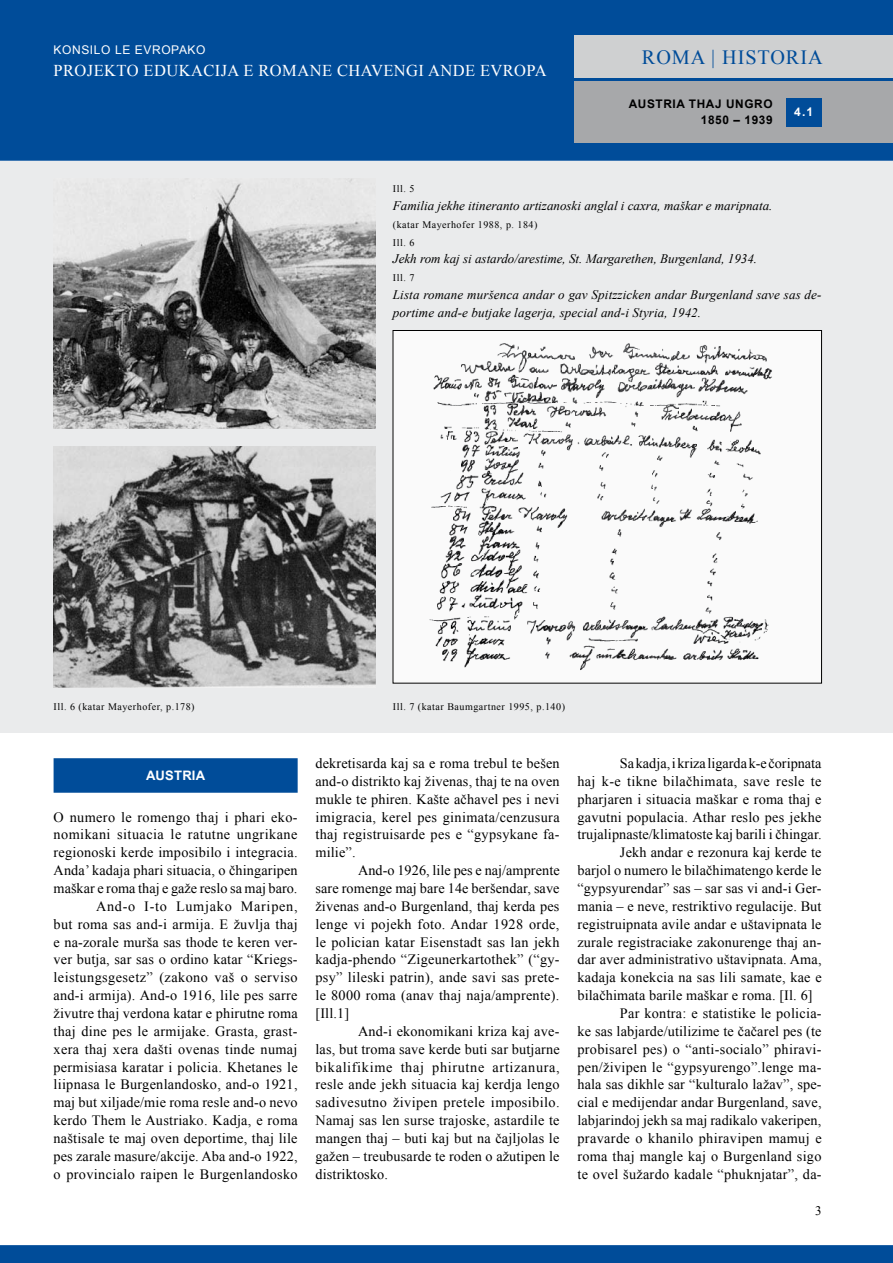
<style>
.page{position:relative;width:893px;height:1263px;background:#fff}
.page>*{position:absolute;margin:0;border:0;box-sizing:border-box;transform-origin:0 0}
.t1{font:20.25px "Times New Roman";letter-spacing:.045em;color:#004c99}
.t2{font:16.5px "Times New Roman";letter-spacing:.025em;color:#fff}
.t3{font:14.25px/17.9px "Times New Roman";letter-spacing:.015em;color:#000;text-align:justify}
.t4{font:italic 13.05px/17.9px "Times New Roman";color:#000}
.t5{font:700 13.05px "Arial";color:#fff}
.t6{font:12px "Arial";letter-spacing:.05em;color:#fff}
.t7{font:700 12px "Arial";color:#fff}
.t8{font:700 11.85px/16px "Arial";letter-spacing:.05em;color:#000;text-align:right}
.t9{font:10.05px "Times New Roman";letter-spacing:.05em;color:#000}
</style>
<div class="page">
<div style="left:0;top:0;width:893px;height:161px;background:#004c99"></div>
<div style="left:0;top:161px;width:893px;height:571px;background:#eaebec"></div>
<div style="left:0;top:1245px;width:893px;height:18px;background:#004c99"></div>
<div style="left:54px;top:758px;width:244px;height:35px;background:#004c99"></div>
<img style="left:54px;top:179px;width:321px;height:250px">
<img style="left:395px;top:332px;width:425px;height:349px">
<div style="left:393px;top:330px;width:429px;height:353px;border:1px solid #000"></div>
<img style="left:54px;top:446px;width:321px;height:242px">
<div style="left:574px;top:81px;width:319px;height:62px;background:#a7a8aa"></div>
<div style="left:574px;top:36px;width:319px;height:42px;background:#cfd0d1"></div>
<div style="left:786px;top:98px;width:35px;height:28px;background:#004c99"></div>
<p class="t6" style="left:54px;top:42px;width:18px">KONSILO</p>
<p class="t6" style="left:115px;top:42px;width:47px">LE EVROP</p>
<p class="t6" style="left:179px;top:42px;width:27px">AKO</p>
<p class="t2" style="left:54px;top:59px;width:494px">PROJEKTO EDUKACIJA E ROMANE CHAVENGI ANDE EVROPA</p>
<h1 class="t1" style="left:642px;top:44px;width:32px">Roma</h1>
<h1 class="t1" style="left:711px;top:44px;width:61px">| Historia</h1>
<p class="t7" style="left:794px;top:104px;width:21px">4.1</p>
<p class="t8" style="left:629px;top:97px;width:145px">AUSTRIA THAJ UNGRO<br>1850 – 1939</p>
<p class="t9" style="left:393px;top:182px;width:23px">Ill. 5</p>
<p class="t4" style="left:393px;top:196px;width:381px">Familia jekhe itineranto artizanoski anglal i caxra, maškar e maripnata.</p>
<p class="t9" style="left:393px;top:218px;width:146px">(katar Mayerhofer 1988, p. 184)</p>
<p class="t9" style="left:393px;top:235px;width:23px">Ill. 6</p>
<p class="t4" style="left:393px;top:250px;width:366px">Jekh rom kaj si astardo/arestime, St. Margarethen, Burgenland, 1934.</p>
<p class="t9" style="left:393px;top:271px;width:23px">Ill. 7</p>
<p class="t4" style="left:393px;top:285px;width:430px">Lista romane muršenca andar o gav Spitzzicken andar Burgenland save sas de&shy;portime and-e butjake lagerja, special and-i Styria, 1942.</p>
<p class="t9" style="left:54px;top:700px;width:143px">Ill. 6 (katar Mayerhofer, p.178)</p>
<p class="t9" style="left:393px;top:700px;width:174px">Ill. 7 (katar Baumgartner 1995, p.140)</p>
<p class="t5" style="left:146px;top:767px;width:19px">AUSTRI</p>
<p class="t5" style="left:196px;top:767px;width:11px">A</p>
<p class="t3" style="left:54px;top:808px;width:246px;text-align:right">O numero le romengo thaj i phari eko&shy;nomikani situacia le ratutne ungrikane regionoski kerde imposibilo i integracia.<br>Anda’ kadaja phari situacia, o čhingaripen maškar e roma thaj e gaže reslo sa maj baro.<br>And-o I-to Lumjako Maripen,<br>but roma sas and-i armija. E žuvlja thaj e na-zorale murša sas thode te keren ver&shy;ver butja, sar sas o ordino katar “Kriegs&shy;leistungsgesetz” (zakono vaš o serviso and-i armija). And-o 1916, lile pes sarre živutre thaj verdona katar e phirutne roma thaj dine pes le armijake. Grasta, grast&shy;xera thaj xera dašti ovenas tinde numaj permisiasa karatar i policia. Khetanes le liipnasa le Burgenlandosko, and-o 1921, maj but xiljade/mie roma resle and-o nevo kerdo Them le Austriako. Kadja, e roma naštisale te maj oven deportime, thaj lile pes zarale masure/akcije. Aba and-o 1922, o provincialo raipen le Burgenlandosko</p>
<p class="t3" style="left:315px;top:754px;width:246px">dekretisarda kaj sa e roma trebul te bešen and-o distrikto kaj živenas, thaj te na oven mukle te phiren. Kašte ačhavel pes i nevi imigracia, kerel pes ginimata/cenzusura thaj registruisarde pes e “gypsykane fa&shy;milie”.</p>
<p class="t3" style="left:315px;top:861px;width:246px;text-indent:43px">And-o 1926, lile pes e naj/amprente sare romenge maj bare 14e beršendar, save živenas and-o Burgenland, thaj kerda pes lenge vi pojekh foto. Andar 1928 orde, le polician katar Eisenstadt sas lan jekh kadja-phendo “Zigeunerkartothek” (“gy&shy;psy” lileski patrin), ande savi sas prete&shy;le 8000 roma (anav thaj naja/amprente). [Ill.1]</p>
<p class="t3" style="left:315px;top:1022px;width:246px;text-indent:43px">And-i ekonomikani kriza kaj ave&shy;las, but troma save kerde buti sar butjarne bikalifikime thaj phirutne artizanura, resle ande jekh situacia kaj kerdja lengo sadivesutno živipen pretele imposibilo.<br>Namaj sas len surse trajoske, astardile te mangen thaj – buti kaj but na čajljolas le gažen – treubusarde te roden o ažutipen le distriktosko.</p>
<p class="t3" style="left:620px;top:754px;width:203px">Sa kadja, i kriza ligarda k-e čoripnata</p>
<p class="t3" style="left:577px;top:772px;width:245px">haj k-e tikne bilačhimata, save resle te</p>
<p class="t3" style="left:577px;top:790px;width:245px">pharjaren i situacia maškar e roma thaj e</p>
<p class="t3" style="left:577px;top:808px;width:245px">gavutni populacia. Athar reslo pes jekhe</p>
<p class="t3" style="left:577px;top:825px;width:246px">trujalipnaste/klimatoste kaj barili i čhingar.</p>
<p class="t3" style="left:620px;top:843px;width:203px">Jekh andar e rezonura kaj kerde te</p>
<p class="t3" style="left:577px;top:861px;width:246px">barjol o numero le bilačhimatengo kerde le</p>
<p class="t3" style="left:577px;top:879px;width:246px">“gypsyurendar” sas – sar sas vi and-i Ger-</p>
<p class="t3" style="left:577px;top:897px;width:246px">mania – e neve, restriktivo regulacije. But</p>
<p class="t3" style="left:577px;top:915px;width:246px">registruipnata avile andar e uštavipnata le</p>
<p class="t3" style="left:577px;top:933px;width:246px">zurale registraciake zakonurenge thaj an-</p>
<p class="t3" style="left:577px;top:950px;width:246px">dar aver administrativo uštavipnata. Ama,</p>
<p class="t3" style="left:577px;top:968px;width:246px">kadaja konekcia na sas lili samate, kae e</p>
<p class="t3" style="left:577px;top:986px;width:237px">bilačhimata barile maškar e roma. [Il. 6]</p>
<p class="t3" style="left:620px;top:1004px;width:203px">Par kontra: e statistike le policia-</p>
<p class="t3" style="left:577px;top:1022px;width:246px">ke sas labjarde/utilizime te čačarel pes (te</p>
<p class="t3" style="left:577px;top:1040px;width:246px">probisarel pes) o “anti-socialo” phiravi-</p>
<p class="t3" style="left:577px;top:1058px;width:246px">pen/živipen le “gypsyurengo”.lenge ma-</p>
<p class="t3" style="left:577px;top:1075px;width:246px">hala sas dikhle sar “kulturalo lažav”, spe-</p>
<p class="t3" style="left:577px;top:1093px;width:246px">cial e medijendar andar Burgenland, save,</p>
<p class="t3" style="left:577px;top:1111px;width:245px">labjarindoj jekh sa maj radikalo vakeripen,</p>
<p class="t3" style="left:577px;top:1129px;width:246px">pravarde o khanilo phiravipen mamuj e</p>
<p class="t3" style="left:577px;top:1147px;width:246px">roma thaj mangle kaj o Burgenland sigo</p>
<p class="t3" style="left:577px;top:1165px;width:246px">te ovel šužardo kadale “phuknjatar”, da-</p>
</div>
